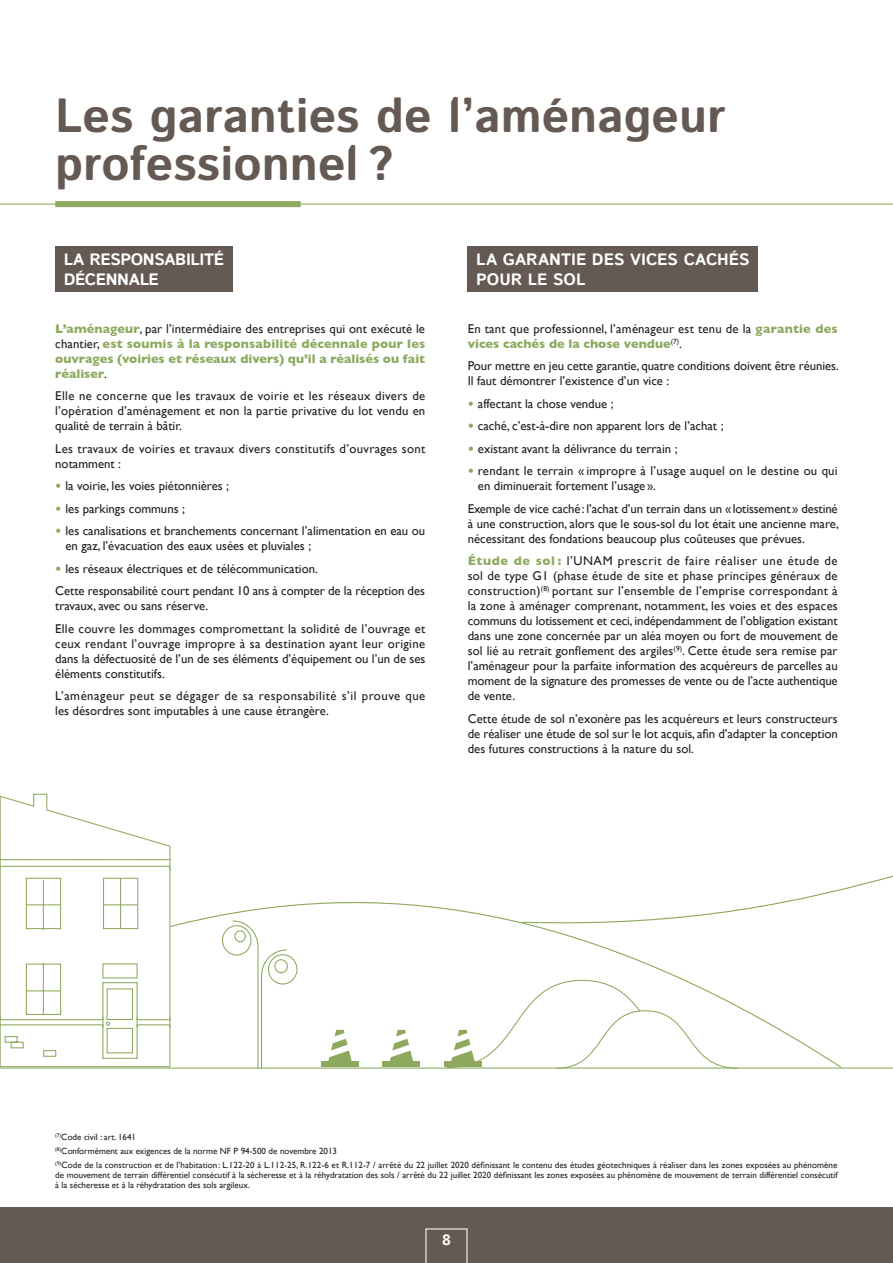
<style>
.page{position:relative;width:893px;height:1263px;background:#fff}
.page>*{position:absolute;margin:0;border:0;box-sizing:border-box;transform-origin:0 0}
.TITRE{font:700 48px/48px "Istok";color:#655953}
.SOUS_TITRE{font:700 16.5px/19.8px "Istok";letter-spacing:-.015em;color:#fff}
.t1{font:700 15px "Istok";color:#fff}
.COURANT{font:12.75px/15px "Gill Sans";color:#231f20;text-align:justify}
.COURANT-2{font:12.75px/15px "Gill Sans";letter-spacing:.02em;color:#231f20}
.COURANT-3{font:700 12.75px/15px "Gill Sans";color:#8da95e;text-align:justify}
.COURANT-4{font:12.75px/15px "Gill Sans";letter-spacing:.025em;color:#231f20}
.MENTION{font:9px/9.8px "Gill Sans";color:#231f20;text-align:justify}
.s1{font-weight:400;color:#231f20}
.s2{font-weight:700;color:#8da95e}
</style>
<div class="page">
<svg style="left:171px;top:888px;width:671px;height:179px"></svg>
<div style="left:321px;top:1061px;width:37px;height:6px;background:#8da95e"></div>
<svg style="left:327px;top:1030px;width:25px;height:31px"></svg>
<div style="left:383px;top:1061px;width:37px;height:6px;background:#8da95e"></div>
<svg style="left:388px;top:1030px;width:25px;height:31px"></svg>
<div style="left:444px;top:1061px;width:37px;height:6px;background:#8da95e"></div>
<svg style="left:446px;top:979px;width:293px;height:88px"></svg>
<hr style="left:0;top:204px;width:893px;height:1px;background:#8da95e">
<div style="left:55px;top:201px;width:246px;height:6px;background:#8da95e"></div>
<div style="left:55px;top:246px;width:178px;height:46px;background:#655953"></div>
<div style="left:468px;top:246px;width:290px;height:46px;background:#655953"></div>
<svg style="left:0;top:1067px;width:893px;height:2px"></svg>
<svg style="left:0;top:793px;width:171px;height:275px"></svg>
<hr style="left:120px;top:878px;width:1px;height:50px;background:#8da95e">
<hr style="left:104px;top:904px;width:34px;height:1px;background:#8da95e">
<hr style="left:43px;top:880px;width:1px;height:50px;background:#8da95e">
<hr style="left:27px;top:904px;width:34px;height:1px;background:#8da95e">
<hr style="left:43px;top:962px;width:1px;height:53px;background:#8da95e">
<hr style="left:27px;top:990px;width:34px;height:1px;background:#8da95e">
<svg style="left:102px;top:988px;width:36px;height:66px"></svg>
<svg style="left:221px;top:920px;width:77px;height:149px"></svg>
<div style="left:274px;top:959px;width:14px;height:14px;border:1px solid #8da95e;border-radius:50%"></div>
<div style="left:0;top:1208px;width:893px;height:55px;background:#655953"></div>
<svg style="left:425px;top:1228px;width:42px;height:35px"></svg>
<p class="TITRE" style="left:55px;top:91px;width:672px">Les garanties de l’aménageur professionnel ?</p>
<p class="SOUS_TITRE" style="left:64px;top:250px;width:162px">LA RESPONSABILITÉ<br>DÉCENNALE</p>
<p class="COURANT-3" style="left:55px;top:321px;width:371px">L’aménageur<span class="s1">, par l’intermédiaire des entreprises qui ont exécuté le chantier,</span> est soumis à la responsabilité décennale pour les ouvrages (voiries et réseaux divers) qu’il a réalisés ou fait réaliser<span class="s1">.</span></p>
<p class="COURANT" style="left:55px;top:388px;width:372px">Elle ne concerne que les travaux de voirie et les réseaux divers de l’opération d’aménagement et non la partie privative du lot vendu en qualité de terrain à bâtir.</p>
<p class="COURANT-4" style="left:55px;top:441px;width:372px">Les travaux de voiries et travaux divers constitutifs d’ouvrages sont notamment :</p>
<p class="COURANT" style="left:55px;top:478px;width:175px"><span class="s2">•</span> la voirie, les voies piétonnières ;</p>
<p class="COURANT" style="left:55px;top:501px;width:131px"><span class="s2">•</span> les parkings communs ;</p>
<p class="COURANT" style="left:65px;top:523px;width:361px;text-indent:-10px"><span class="s2">•</span> les canalisations et branchements concernant l’alimentation en eau ou en gaz, l’évacuation des eaux usées et pluviales ;</p>
<p class="COURANT" style="left:55px;top:561px;width:264px"><span class="s2">•</span> les réseaux électriques et de télécommunication.</p>
<p class="COURANT" style="left:55px;top:583px;width:371px">Cette responsabilité court pendant 10 ans à compter de la réception des travaux, avec ou sans réserve.</p>
<p class="COURANT" style="left:55px;top:621px;width:372px">Elle couvre les dommages compromettant la solidité de l’ouvrage et ceux rendant l’ouvrage impropre à sa destination ayant leur origine dans la défectuosité de l’un de ses éléments d’équipement ou l’un de ses éléments constitutifs.</p>
<p class="COURANT-2" style="left:55px;top:688px;width:372px">L’aménageur peut se dégager de sa responsabilité s’il prouve que les désordres sont imputables à une cause étrangère.</p>
<p class="SOUS_TITRE" style="left:476px;top:250px;width:275px">LA GARANTIE DES VICES CACHÉS<br>POUR LE SOL</p>
<p class="COURANT" style="left:468px;top:321px;width:371px">En tant que professionnel, l’aménageur est tenu de la <span class="s2">garantie des vices cachés de la chose vendue</span><sup>(7)</sup>.</p>
<p class="COURANT" style="left:468px;top:358px;width:373px">Pour mettre en jeu cette garantie, quatre conditions doivent être réunies.<br>Il faut démontrer l’existence d’un vice :</p>
<p class="COURANT" style="left:468px;top:396px;width:147px"><span class="s2">•</span> affectant la chose vendue ;</p>
<p class="COURANT" style="left:468px;top:418px;width:257px"><span class="s2">•</span> caché, c’est-à-dire non apparent lors de l’achat ;</p>
<p class="COURANT" style="left:468px;top:441px;width:211px"><span class="s2">•</span> existant avant la délivrance du terrain ;</p>
<p class="COURANT-2" style="left:478px;top:463px;width:361px;text-indent:-10px"><span class="s2">•</span> rendant le terrain « impropre à l’usage auquel on le destine ou qui en diminuerait fortement l’usage ».</p>
<p class="COURANT" style="left:468px;top:501px;width:373px">Exemple de vice caché: l’achat d’un terrain dans un «lotissement» destiné à une construction, alors que le sous-sol du lot était une ancienne mare, nécessitant des fondations beaucoup plus coûteuses que prévues.</p>
<p class="COURANT" style="left:468px;top:553px;width:372px"><span class="s2">Étude de sol :</span> l’UNAM prescrit de faire réaliser une étude de sol de type G1 (phase étude de site et phase principes généraux de construction)<sup>(8)</sup> portant sur l’ensemble de l’emprise correspondant à la zone à aménager comprenant, notamment, les voies et des espaces communs du lotissement et ceci, indépendamment de l’obligation existant dans une zone concernée par un aléa moyen ou fort de mouvement de sol lié au retrait gonflement des argiles<sup>(9)</sup>. Cette étude sera remise par l’aménageur pour la parfaite information des acquéreurs de parcelles au moment de la signature des promesses de vente ou de l’acte authentique de vente.</p>
<p class="COURANT" style="left:468px;top:711px;width:372px">Cette étude de sol n’exonère pas les acquéreurs et leurs constructeurs de réaliser une étude de sol sur le lot acquis, afin d’adapter la conception des futures constructions à la nature du sol.</p>
<p class="MENTION" style="left:55px;top:1132px;width:82px"><sup>(7)</sup>Code civil : art. 1641</p>
<p class="MENTION" style="left:55px;top:1146px;width:283px"><sup>(8)</sup>Conformément aux exigences de la norme NF P 94-500 de novembre 2013</p>
<p class="MENTION" style="left:55px;top:1160px;width:784px"><sup>(9)</sup>Code de la construction et de l’habitation : L.122-20 à L.112-25, R.122-6 et R.112-7 / arrêté du 22 juillet 2020 définissant le contenu des études géotechniques à réaliser dans les zones exposées au phénomène de mouvement de terrain différentiel consécutif à la sécheresse et à la réhydratation des sols / arrêté du 22 juillet 2020 définissant les zones exposées au phénomène de mouvement de terrain différentiel consécutif à la sécheresse et à la réhydratation des sols argileux.</p>
<p class="t1" style="left:442px;top:1230px;width:10px">8</p>
</div>
